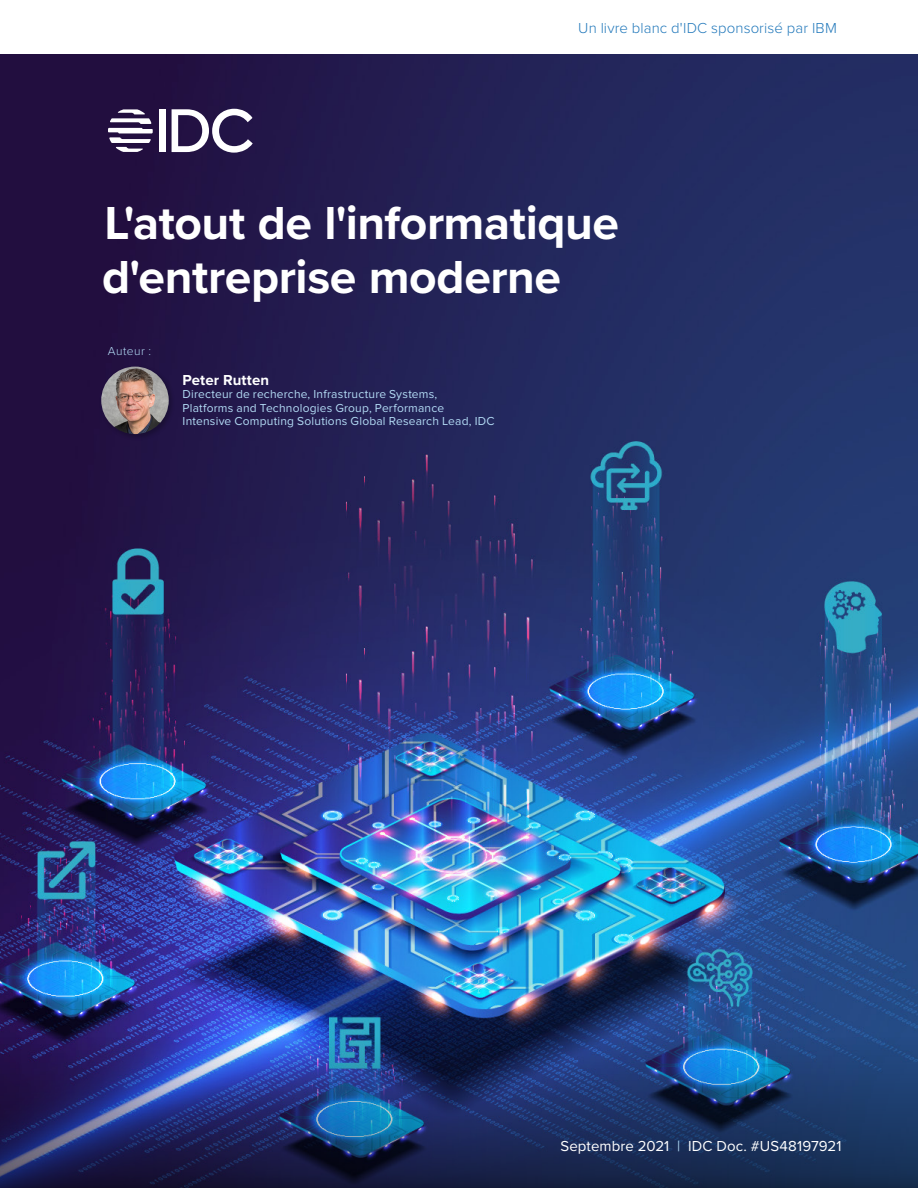
<style>
.page{position:relative;width:918px;height:1188px;background:#fff}
.page>*{position:absolute;margin:0;border:0;box-sizing:border-box;transform-origin:0 0}
.t1{font:700 48px/54px "Proxima Nova";letter-spacing:-.01em;color:#fff}
.t2{font:300 15px "Proxima Nova";letter-spacing:.005em;color:#2379bb}
.t3{font:15px "Proxima Nova";letter-spacing:.01em;color:#fff}
.t4{font:700 15px "Proxima Nova";letter-spacing:.005em;color:#fff}
.t5{font:12px/13.5px "Proxima Nova";letter-spacing:.015em;color:#b2daf4}
.t6{font:300 12px "Proxima Nova";letter-spacing:.04em;color:#b2daf4}
.s1{color:#b2daf4}
</style>
<div class="page">
<img style="left:0;top:54px;width:918px;height:984px">
<img style="left:0;top:1038px;width:918px;height:150px">
<div style="left:99px;top:364px;width:76px;height:77px;background:#211141"></div>
<img style="left:101px;top:367px;width:68px;height:67px;border-radius:34px">
<div style="left:159px;top:109px;width:7px;height:43px;background:#fff"></div>
<svg style="left:172px;top:109px;width:81px;height:44px"></svg>
<svg style="left:108px;top:109px;width:45px;height:43px"></svg>
<p class="t2" style="left:578px;top:17px;width:260px">Un livre blanc d'IDC sponsorisé par IBM</p>
<h1 class="t1" style="left:102px;top:195px;width:518px">L'atout de l'informatique d'entreprise moderne</h1>
<p class="t6" style="left:108px;top:342px;width:45px">Auteur :</p>
<p class="t4" style="left:183px;top:368px;width:88px">Peter Rutten</p>
<p class="t5" style="left:183px;top:387px;width:313px">Directeur de recherche, Infrastructure Systems,<br>Platforms and Technologies Group, Performance<br>Intensive Computing Solutions Global Research Lead, IDC</p>
<p class="t3" style="left:560px;top:1137px;width:283px">Septembre 2021 <span class="s1">|</span> IDC Doc. #US48197921</p>
</div>
